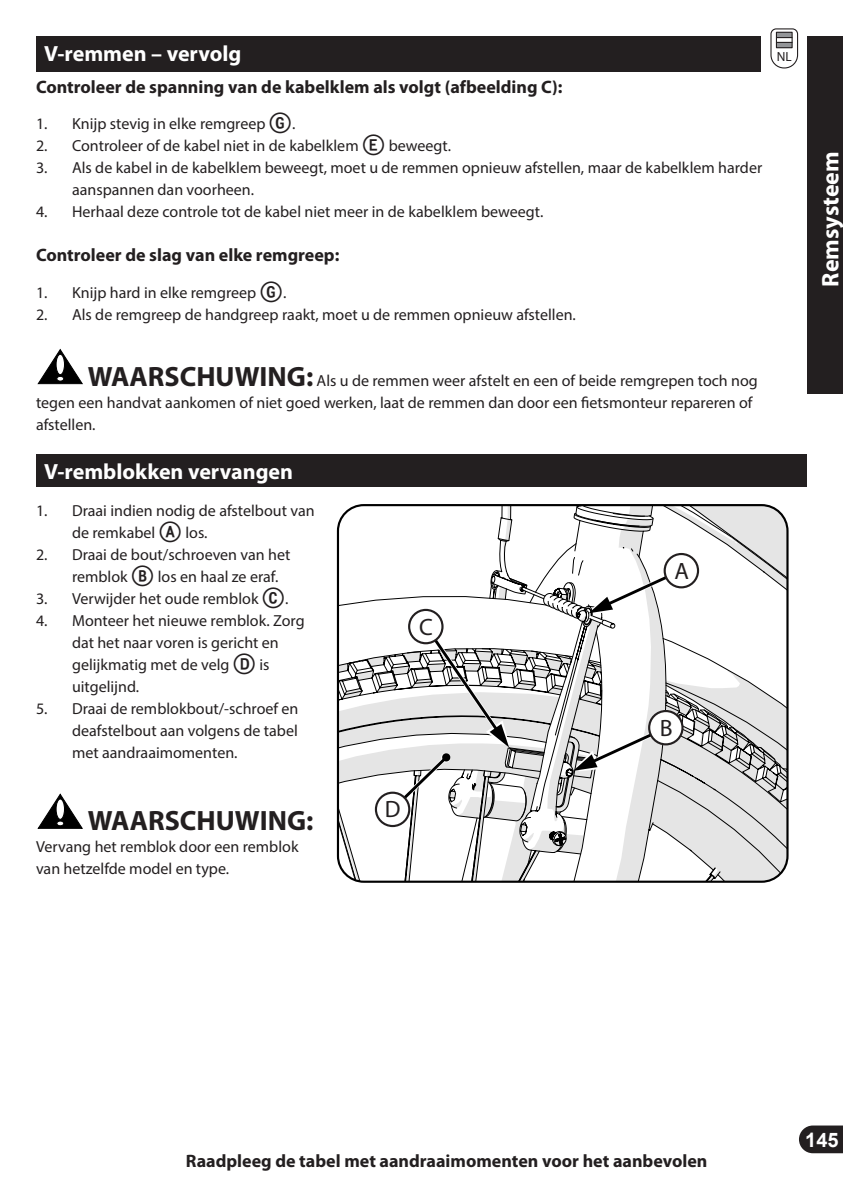
<style>
.page{position:relative;width:843px;height:1190px;background:#fff}
.page>*{position:absolute;margin:0;border:0;box-sizing:border-box;transform-origin:0 0}
.t1{font:700 28px "Myriad Pro";color:#231f20}
.Index_Tabs{font:700 24px "Myriad Pro";color:#fff}
.t2{font:23.8px "Myriad Pro";color:#231f20}
.Section_Header{font:700 22px "Myriad Pro";color:#fff}
.t3{font:700 20px "Arial";color:#fff}
.t4{font:700 18px "Myriad Pro";color:#231f20}
.t5{font:16px/22px "Myriad Pro";color:#231f20}
.t6{font:13.2px "Myriad Pro";color:#231f20}
.s1{font-family:"Fyra Alpha Circle";font-weight:700;font-size:28px}
.s2{font-weight:700;font-size:28px}
</style>
<div class="page">
<div style="left:806px;top:36px;width:36px;height:357px;background:#231f20"></div>
<div style="left:36px;top:36px;width:724px;height:36px;background:#231f20"></div>
<svg style="left:799px;top:1125px;width:43px;height:28px"></svg>
<div style="left:36px;top:454px;width:770px;height:32px;background:#231f20"></div>
<svg style="left:340px;top:598px;width:46px;height:135px"></svg>
<svg style="left:340px;top:733px;width:46px;height:35px"></svg>
<svg style="left:338px;top:768px;width:48px;height:113px"></svg>
<svg style="left:386px;top:505px;width:401px;height:376px"></svg>
<div style="left:376px;top:792px;width:33px;height:34px;background:#fff;border-radius:50%"></div>
<div style="left:375px;top:791px;width:35px;height:36px;border:2px solid #231f20;border-radius:50%"></div>
<svg style="left:38px;top:794px;width:44px;height:34px"></svg>
<svg style="left:38px;top:349px;width:44px;height:35px"></svg>
<svg style="left:770px;top:28px;width:28px;height:41px"></svg>
<p class="Section_Header" style="left:44px;top:39px;width:199px">V-remmen – vervolg</p>
<p class="t4" style="left:36px;top:75px;width:528px">Controleer de spanning van de kabelklem als volgt (afbeelding C):</p>
<p class="t5" style="left:36px;top:113px;width:261px">1. Knijp stevig in elke remgreep <span class="s1">G</span>.</p>
<p class="t5" style="left:36px;top:135px;width:416px">2. Controleer of de kabel niet in de kabelklem <span class="s1">E</span> beweegt.</p>
<p class="t5" style="left:72px;top:157px;width:691px;text-indent:-36px">3. Als de kabel in de kabelklem beweegt, moet u de remmen opnieuw afstellen, maar de kabelklem harder aanspannen dan voorheen.</p>
<p class="t5" style="left:36px;top:201px;width:509px">4. Herhaal deze controle tot de kabel niet meer in de kabelklem beweegt.</p>
<p class="t4" style="left:36px;top:243px;width:305px">Controleer de slag van elke remgreep:</p>
<p class="t5" style="left:36px;top:281px;width:252px">1. Knijp hard in elke remgreep <span class="s1">G</span>.</p>
<p class="t5" style="left:36px;top:303px;width:541px">2. Als de remgreep de handgreep raakt, moet u de remmen opnieuw afstellen.</p>
<p class="t6" style="left:776px;top:48px;width:16px">NL</p>
<p class="t5" style="left:36px;top:369px;width:723px;text-indent:52px"><span class="s2">WAARSCHUWING:</span> Als u de remmen weer afstelt en een of beide remgrepen toch nog tegen een handvat aankomen of niet goed werken, laat de remmen dan door een fietsmonteur repareren of afstellen.</p>
<p class="Section_Header" style="left:44px;top:457px;width:250px">V-remblokken vervangen</p>
<p class="t5" style="left:72px;top:499px;width:244px;text-indent:-36px">1. Draai indien nodig de afstelbout van de remkabel <span class="s1">A</span> los.</p>
<p class="t5" style="left:72px;top:543px;width:220px;text-indent:-36px">2. Draai de bout/schroeven van het remblok <span class="s1">B</span> los en haal ze eraf.</p>
<p class="t5" style="left:36px;top:587px;width:254px">3. Verwijder het oude remblok <span class="s1">C</span>.</p>
<p class="t5" style="left:72px;top:609px;width:234px;text-indent:-36px">4. Monteer het nieuwe remblok. Zorg dat het naar voren is gericht en gelijkmatig met de velg <span class="s1">D</span> is uitgelijnd.</p>
<p class="t5" style="left:72px;top:697px;width:228px;text-align:justify;text-indent:-36px">5. Draai de remblokbout/-schroef en deafstelbout aan volgens de tabel met aandraaimomenten.</p>
<p class="t1" style="left:88px;top:802px;width:227px">WAARSCHUWING:</p>
<p class="t5" style="left:36px;top:835px;width:264px">Vervang het remblok door een remblok van hetzelfde model en type.</p>
<p class="t2" style="left:419px;top:612px;width:15px">C</p>
<p class="t2" style="left:385px;top:794px;width:17px">D</p>
<p class="t2" style="left:674px;top:556px;width:16px">A</p>
<p class="t2" style="left:659px;top:713px;width:14px">B</p>
<p class="Index_Tabs" style="left:814px;top:286px;width:137px;rotate:-90deg">Remsysteem</p>
<p class="t4" style="left:186px;top:1149px;width:523px">Raadpleeg de tabel met aandraaimomenten voor het aanbevolen</p>
<p class="t3" style="left:805px;top:1125px;width:35px">145</p>
</div>
